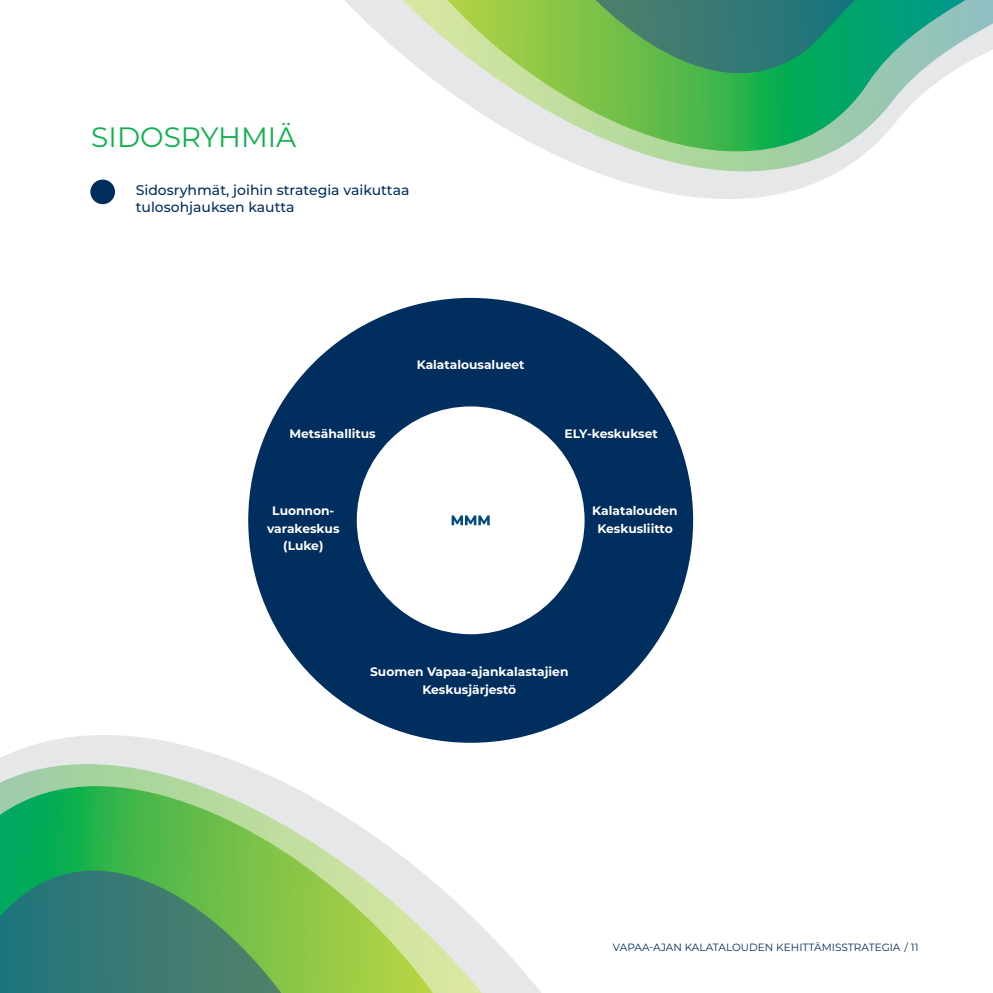
<style>
.page{position:relative;width:993px;height:993px;background:#fff}
.page>*{position:absolute;margin:0;border:0;box-sizing:border-box;transform-origin:0 0}
.Pääotsikko_ISOT_kirj{font:28px "Montserrat";color:#0db14b}
.luettelo_tumma{font:500 14px/16.8px "Montserrat";color:#002e5e}
.Kaavio_teksti_otsikk{font:700 12.25px/17.5px "Montserrat";color:#fff;text-align:center}
.t1{font:10.5px "Montserrat";color:#002e5e}
</style>
<div class="page">
<div style="left:248px;top:298px;width:445px;height:444px;background:#002e5e;border-radius:50%"></div>
<div style="left:356px;top:406px;width:228px;height:228px;background:#fff;border-radius:50%"></div>
<svg style="left:451px;top:515px;width:38px;height:10px"></svg>
<div style="left:90px;top:179px;width:25px;height:25px;background:#002e5e;border-radius:50%"></div>
<svg style="left:0;top:677px;width:629px;height:315px"></svg>
<svg style="left:0;top:763px;width:482px;height:229px"></svg>
<svg style="left:0;top:785px;width:432px;height:207px;background:#96d086"></svg>
<svg style="left:0;top:870px;width:281px;height:122px;background:#418b69"></svg>
<svg style="left:345px;top:0;width:57px;height:54px;fill:#e6e7e8"></svg>
<svg style="left:402px;top:0;width:45px;height:90px"></svg>
<svg style="left:447px;top:0;width:462px;height:199px"></svg>
<svg style="left:595px;top:0;width:397px;height:106px;background:#51a97f"></svg>
<p class="Pääotsikko_ISOT_kirj" style="left:91px;top:118px;width:206px">SIDOSRYHMIÄ</p>
<p class="luettelo_tumma" style="left:136px;top:181px;width:275px">Sidosryhmät, joihin strategia vaikuttaa tulosohjauksen kautta</p>
<p class="Kaavio_teksti_otsikk" style="left:416px;top:355px;width:109px">Kalatalousalueet</p>
<p class="Kaavio_teksti_otsikk" style="left:289px;top:424px;width:88px">Metsähallitus</p>
<p class="Kaavio_teksti_otsikk" style="left:564px;top:424px;width:95px">ELY-keskukset</p>
<p class="Kaavio_teksti_otsikk" style="left:272px;top:501px;width:64px">Luonnon-</p>
<p class="Kaavio_teksti_otsikk" style="left:267px;top:518px;width:74px">varakeskus</p>
<p class="Kaavio_teksti_otsikk" style="left:283px;top:536px;width:42px">(Luke)</p>
<p class="Kaavio_teksti_otsikk" style="left:592px;top:501px;width:87px">Kalatalouden<br>Keskusliitto</p>
<p class="Kaavio_teksti_otsikk" style="left:370px;top:662px;width:200px">Suomen Vapaa-ajankalastajien<br>Keskusjärjestö</p>
<p class="t1" style="left:612px;top:939px;width:307px">VAPAA-AJAN KALATALOUDEN KEHITTÄMISSTRATEGIA / 11</p>
</div>
